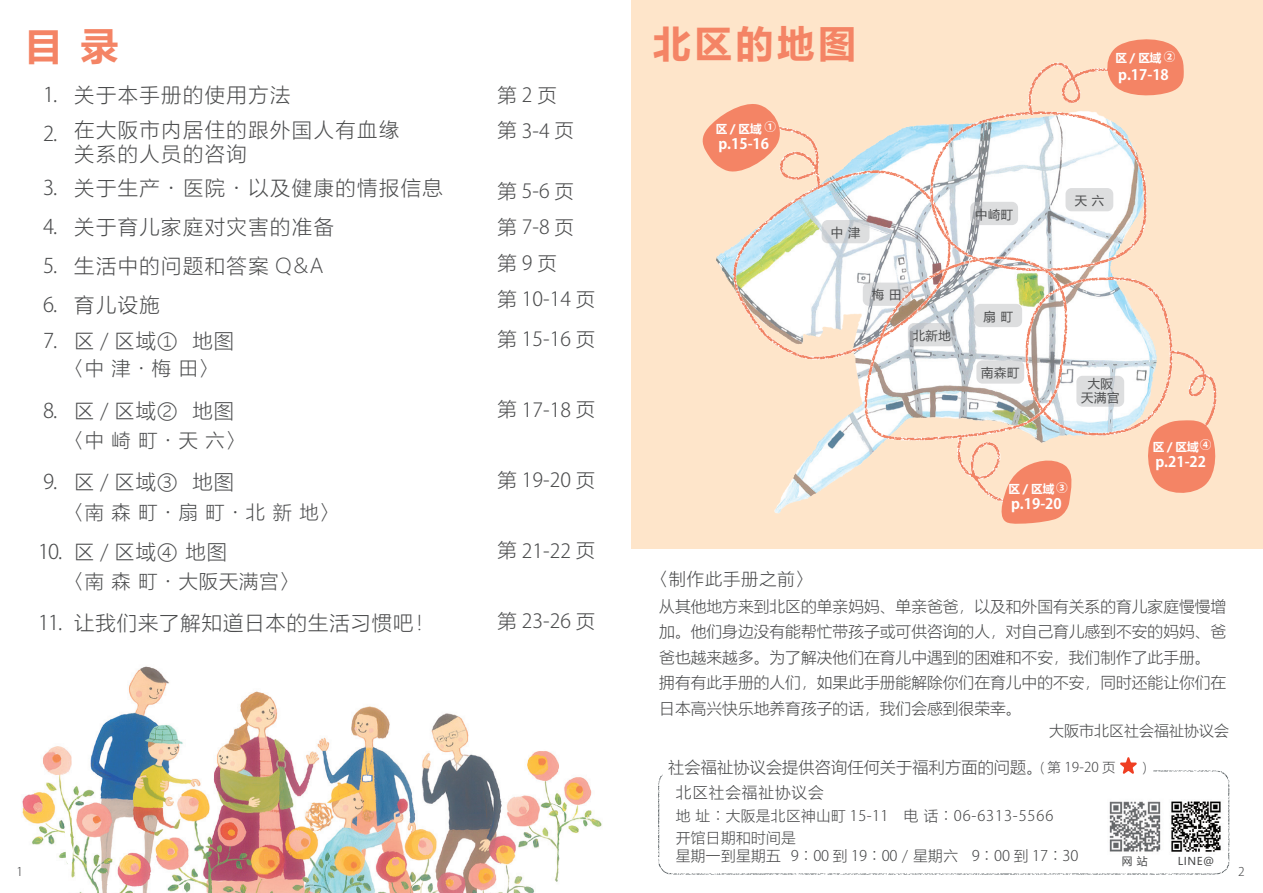
<style>
.page{position:relative;width:1263px;height:893px;background:#fff}
.page>*{position:absolute;margin:0;border:0;box-sizing:border-box;transform-origin:0 0}
.t1{font:700 37.5px "Microsoft Ya Hei";letter-spacing:.1em;color:#f48465}
.t2{font:300 20.25px/39px "Microsoft Ya Hei";letter-spacing:.075em;color:#4b4c4d}
.t3{font:300 20.25px/39px "Koz Go Pr 6 N";color:#4b4c4d}
.t4{font:300 20.25px "Microsoft Ya Hei";letter-spacing:.05em;color:#4b4c4d}
.t5{font:300 19.5px/36px "Koz Go Pr 6 N";color:#4b4c4d}
.t6{font:300 19.5px "Microsoft Ya Hei";color:#4b4c4d}
.t7{font:300 19.2px "Microsoft Ya Hei";letter-spacing:.05em;color:#4b4c4d}
.t8{font:300 17.25px "Microsoft Ya Hei";letter-spacing:.05em;color:#464748}
.t9{font:300 16.2px "Microsoft Ya Hei";letter-spacing:.005em;color:#464748}
.t10{font:300 15.75px/25.5px "Microsoft Ya Hei";color:#464748}
.t11{font:300 15.75px "Microsoft Ya Hei";letter-spacing:.05em;color:#464748}
.t12{font:300 15px "Microsoft Ya Hei";color:#464748}
.t13{font:300 14.7px "Koz Go Pr 6 N";letter-spacing:.06em;color:#464748}
.t14{font:300 14.7px "Koz Go Pr 6 N";letter-spacing:-.005em;color:#464748}
.t15{font:300 14.7px "Microsoft Ya Hei";letter-spacing:.025em;color:#464748}
.t16{font:700 14.4px "Koz Go Pr 6 N";color:#fff}
.t17{font:12.3px/13.5px "Microsoft Ya Hei";letter-spacing:.05em;color:#4b4c4d;text-align:center}
.t18{font:300 12px "Koz Go Pr 6 N";color:#464748}
.t19{font:700 11.55px "Microsoft Ya Hei";color:#fff}
.t20{font:700 11.55px "Koz Go Pr 6 N";color:#fff}
.t21{font:10.8px "Microsoft Ya Hei";color:#464748}
.s1{font-family:"Koz Go Pr 6 N"}
.s2{font-family:"Microsoft Ya Hei"}
.s3{font-size:13.5px}
.s4{font-family:"Koz Go Pr 6 N";font-size:13.5px}
</style>
<div class="page">
<img style="left:658px;top:770px;width:572px;height:105px">
<div style="left:663px;top:754px;width:489px;height:31px;background:#fff"></div>
<img style="left:22px;top:666px;width:580px;height:227px">
<div style="left:631px;top:0;width:632px;height:549px;background:#fee5ca"></div>
<svg style="left:65px;top:824px;width:9px;height:41px"></svg>
<img style="left:774px;top:455px;width:38px;height:59px">
<svg style="left:997px;top:495px;width:74px;height:29px"></svg>
<svg style="left:720px;top:104px;width:55px;height:13px"></svg>
<img style="left:702px;top:117px;width:174px;height:242px">
<img style="left:1121px;top:326px;width:96px;height:107px">
<img style="left:876px;top:123px;width:294px;height:203px">
<img style="left:974px;top:62px;width:193px;height:107px">
<svg style="left:1104px;top:39px;width:80px;height:58px"></svg>
<svg style="left:1144px;top:420px;width:73px;height:73px"></svg>
<div style="left:1076px;top:376px;width:48px;height:31px;background:#dddedf;border-radius:6px"></div>
<div style="left:1065px;top:188px;width:48px;height:23px;background:#dddedf;border-radius:6px"></div>
<svg style="left:970px;top:202px;width:48px;height:23px"></svg>
<img style="left:810px;top:203px;width:311px;height:292px">
<svg style="left:1120px;top:757px;width:17px;height:17px"></svg>
<p class="t18" style="left:17px;top:865px;width:8px">1</p>
<h1 class="t1" style="left:25px;top:20px;width:95px">目 录</h1>
<p class="t3" style="left:43px;top:76px;width:16px">1.<br>2.</p>
<p class="t3" style="left:43px;top:169px;width:16px;text-align:justify">3.<br>4.<br>5.<br>6.</p>
<p class="t2" style="left:74px;top:75px;width:218px">关于本手册的使用方法</p>
<p class="t2" style="left:74px;top:117px;width:327px;line-height:24px">在大阪市内居住的跟外国人有血缘关系的人员的咨询</p>
<p class="t2" style="left:74px;top:168px;width:370px">关于生产・医院・以及健康的情报信息关于育儿家庭对灾害的准备<br>生活中的问题和答案 Q&amp;A<br>育儿设施</p>
<p class="t6" style="left:497px;top:82px;width:61px">第<span class="s1">2</span>页</p>
<p class="t5" style="left:497px;top:113px;width:78px"><span class="s2">第</span> 3-4 <span class="s2">页</span></p>
<p class="t5" style="left:497px;top:174px;width:78px"><span class="s2">第</span> 5-6 <span class="s2">页第</span> 7-8 <span class="s2">页</span></p>
<p class="t6" style="left:497px;top:250px;width:61px">第<span class="s1">9</span>页</p>
<p class="t5" style="left:497px;top:282px;width:99px"><span class="s2">第</span> 10-14 <span class="s2">页</span></p>
<h1 class="t1" style="left:653px;top:17px;width:204px">北区的地图</h1>
<p class="t20" style="left:764px;top:120px;width:13px">①</p>
<p class="t19" style="left:716px;top:120px;width:48px">区/区域</p>
<p class="t16" style="left:718px;top:135px;width:52px">p.15-16</p>
<p class="t17" style="left:831px;top:225px;width:31px">中 津</p>
<p class="t3" style="left:43px;top:321px;width:16px">7.</p>
<p class="t2" style="left:74px;top:320px;width:161px">区 / 区域① 地图</p>
<p class="t5" style="left:497px;top:322px;width:99px"><span class="s2">第</span> 15-16 <span class="s2">页</span></p>
<p class="t7" style="left:65px;top:355px;width:155px">〈中 津・梅 田〉</p>
<p class="t3" style="left:43px;top:392px;width:16px">8.</p>
<p class="t2" style="left:74px;top:391px;width:161px">区 / 区域② 地图</p>
<p class="t5" style="left:497px;top:392px;width:99px"><span class="s2">第</span> 17-18 <span class="s2">页</span></p>
<p class="t7" style="left:65px;top:427px;width:182px">〈中 崎 町・天 六〉</p>
<p class="t3" style="left:43px;top:462px;width:16px">9.</p>
<p class="t2" style="left:74px;top:461px;width:161px">区 / 区域③ 地图</p>
<p class="t5" style="left:497px;top:463px;width:99px"><span class="s2">第</span> 19-20 <span class="s2">页</span></p>
<p class="t7" style="left:65px;top:499px;width:276px">〈南 森 町・扇 町・北 新 地〉</p>
<p class="t3" style="left:38px;top:533px;width:26px">10.</p>
<p class="t2" style="left:74px;top:532px;width:154px">区 / 区域④ 地图</p>
<p class="t5" style="left:497px;top:533px;width:99px"><span class="s2">第</span> 21-22 <span class="s2">页</span></p>
<p class="t7" style="left:65px;top:568px;width:236px">〈南 森 町・大阪天满宫〉</p>
<p class="t8" style="left:651px;top:567px;width:164px">〈制作此手册之前〉</p>
<p class="t17" style="left:872px;top:288px;width:31px">梅 田</p>
<p class="t17" style="left:913px;top:328px;width:40px">北新地</p>
<p class="t20" style="left:1164px;top:50px;width:13px">②</p>
<p class="t19" style="left:1115px;top:50px;width:48px">区/区域</p>
<p class="t17" style="left:975px;top:207px;width:40px">中崎町</p>
<p class="t17" style="left:983px;top:309px;width:31px">扇 町</p>
<p class="t17" style="left:981px;top:366px;width:40px">南森町</p>
<p class="t16" style="left:1118px;top:67px;width:52px">p.17-18</p>
<p class="t17" style="left:1075px;top:193px;width:31px">天 六</p>
<p class="t17" style="left:1081px;top:377px;width:40px">大阪天满宫</p>
<p class="t20" style="left:1200px;top:439px;width:13px">④</p>
<p class="t19" style="left:1153px;top:439px;width:48px">区/区域</p>
<p class="t16" style="left:1155px;top:454px;width:52px">p.21-22</p>
<p class="t19" style="left:1008px;top:481px;width:61px">区/区域<span class="s1">③</span></p>
<p class="t16" style="left:1011px;top:496px;width:52px">p.19-20</p>
<p class="t3" style="left:38px;top:603px;width:26px">11.</p>
<p class="t4" style="left:74px;top:609px;width:362px">让我们来了解知道日本的生活习惯吧！</p>
<p class="t5" style="left:497px;top:604px;width:99px"><span class="s2">第</span> 23-26 <span class="s2">页</span></p>
<p class="t10" style="left:659px;top:593px;width:568px">从其他地方来到北区的单亲妈妈、单亲爸爸，以及和外国有关系的育儿家庭慢慢增加。他们身边没有能帮忙带孩子或可供咨询的人，对自己育儿感到不安的妈妈、爸爸也越来越多。为了解决他们在育儿中遇到的困难和不安，我们制作了此手册。拥有有此手册的人们，如果此手册能解除你们在育儿中的不安，同时还能让你们在日本高兴快乐地养育孩子的话，我们会感到很荣幸。</p>
<p class="t12" style="left:1049px;top:721px;width:181px">大阪市北区社会福祉协议会</p>
<p class="t9" style="left:668px;top:756px;width:480px">社会福祉协议会提供咨询任何关于福利方面的问题。<span class="s3">( 第</span> <span class="s4">19-20</span> <span class="s3">页　　)</span></p>
<p class="t11" style="left:676px;top:782px;width:150px">北区社会福祉协议会</p>
<p class="t13" style="left:676px;top:807px;width:379px"><span class="s2">地 址</span>：<span class="s2">大阪是北区神山町</span> 15-11<span class="s2">　电 话</span>：06-6313-5566</p>
<p class="t15" style="left:676px;top:828px;width:122px">开馆日期和时间是</p>
<p class="t14" style="left:676px;top:848px;width:404px"><span class="s2">星期一到星期五</span> 9：00 <span class="s2">到</span> 19：00 <span class="s2">/ 星期六</span> 9：00 <span class="s2">到</span> 17：30</p>
<p class="t21" style="left:1122px;top:854px;width:27px">网 站</p>
<p class="t21" style="left:1178px;top:854px;width:38px">LINE@</p>
<p class="t18" style="left:1238px;top:865px;width:8px">2</p>
</div>
